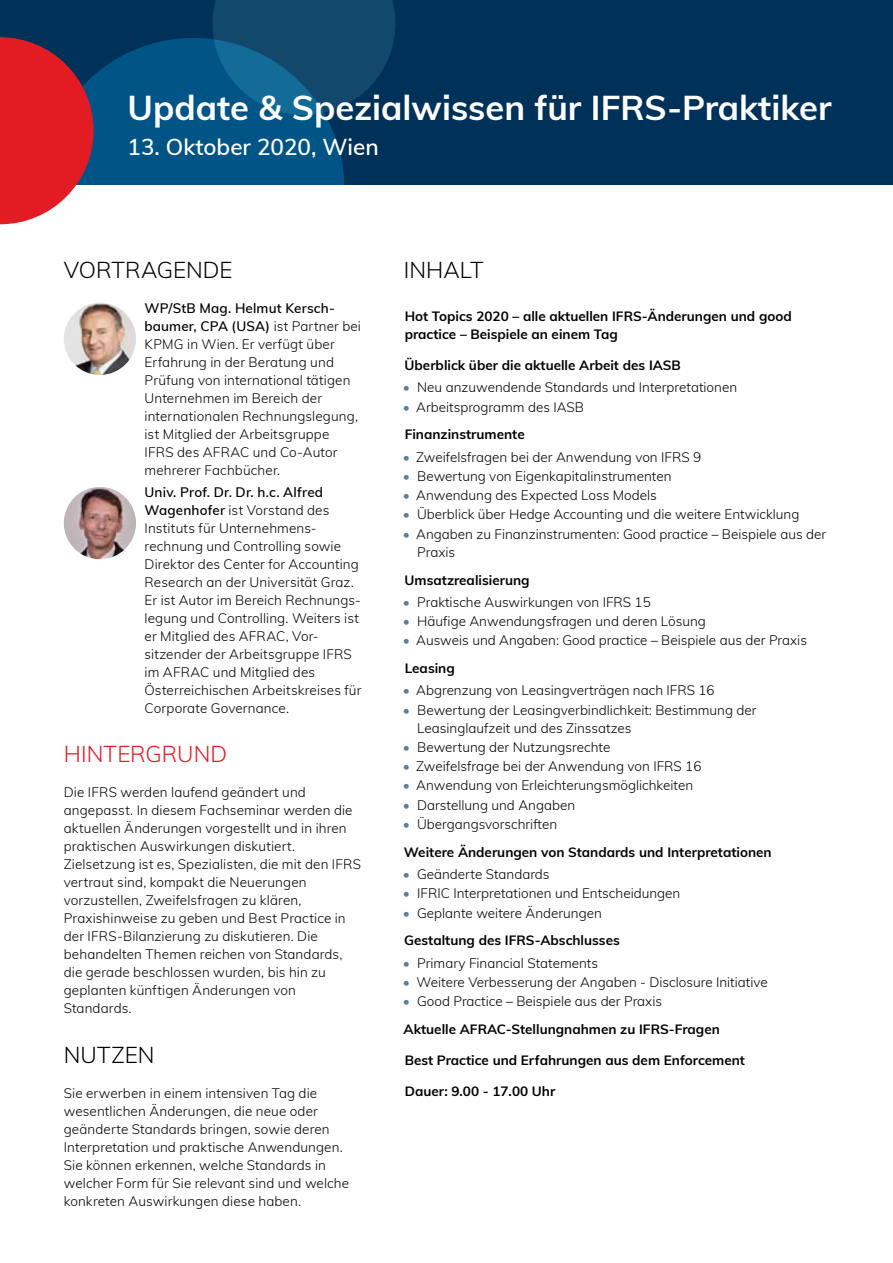
<style>
.page{position:relative;width:893px;height:1263px;background:#fff}
.page>*{position:absolute;margin:0;border:0;box-sizing:border-box;transform-origin:0 0}
.t1{font:700 34.5px "Muli";color:#fff}
.t2{font:300 22.5px "Muli";letter-spacing:.005em;color:#000}
.t3{font:600 22.5px "Muli";color:#fff}
.t4{font:300 22.5px "Muli";color:#e31b23}
.t5{font:300 13.5px/18px "Muli";letter-spacing:.005em;color:#000}
.t6{font:700 13.5px/27.8px "Muli";color:#000}
.s1{font-weight:600}
.s2{color:#587ea0}
.s3{font-weight:700}
.s4{font-weight:300;color:#587ea0}
.s5{font-weight:300}
</style>
<div class="page">
<div style="left:0;top:0;width:893px;height:185px;background:#003158"></div>
<svg style="left:0;top:0;width:395px;height:224px"></svg>
<img style="left:64px;top:303px;width:72px;height:72px;border-radius:36px">
<img style="left:64px;top:487px;width:72px;height:72px;border-radius:36px">
<h1 class="t1" style="left:128px;top:82px;width:705px">Update &amp; Spezialwissen für IFRS-Praktiker</h1>
<h2 class="t3" style="left:128px;top:131px;width:253px">13. Oktober 2020, Wien</h2>
<h2 class="t2" style="left:64px;top:253px;width:48px">Vortrage</h2>
<h2 class="t2" style="left:186px;top:253px;width:32px">nde</h2>
<p class="t5" style="left:145px;top:298px;width:218px"><span class="s1">WP/StB Mag. Helmut Kersch&shy;baumer, CPA (USA)</span> ist Partner bei<br>KPMG in Wien. Er verfügt über<br>Erfahrung in der Beratung und<br>Prüfung von international tätigen<br>Unternehmen im Bereich der internationalen Rechnungslegung, ist Mitglied der Arbeitsgruppe<br>IFRS des AFRAC und Co-Autor mehrerer Fachbücher.</p>
<p class="t5" style="left:145px;top:483px;width:218px"><span class="s1">Univ. Prof. Dr. Dr. h.c. Alfred<br>Wagenhofer</span> ist Vorstand des<br>Instituts für Unternehmens&shy;rechnung und Controlling sowie<br>Direktor des Center for Accounting<br>Research an der Universität Graz.<br>Er ist Autor im Bereich Rechnungs&shy;legung und Controlling. Weiters ist er Mitglied des AFRAC, Vor&shy;sitzender der Arbeitsgruppe IFRS im AFRAC und Mitglied des<br>Österreichischen Arbeitskreises für<br>Corporate Governance.</p>
<h2 class="t4" style="left:64px;top:738px;width:56px">Hintergru</h2>
<h2 class="t4" style="left:194px;top:738px;width:31px">nd</h2>
<p class="t5" style="left:64px;top:783px;width:299px">Die IFRS werden laufend geändert und angepasst. In diesem Fachseminar werden die aktuellen Änderungen vorgestellt und in ihren praktischen Auswirkungen diskutiert.<br>Zielsetzung ist es, Spezialisten, die mit den IFRS vertraut sind, kompakt die Neuerungen vorzustellen, Zweifelsfragen zu klären, Praxishinweise zu geben und Best Practice in der IFRS-Bilanzierung zu diskutieren. Die behandelten Themen reichen von Standards, die gerade beschlossen wurden, bis hin zu geplanten künftigen Änderungen von Standards.</p>
<h2 class="t2" style="left:64px;top:1038px;width:16px">Nutze</h2>
<h2 class="t2" style="left:138px;top:1038px;width:18px">n</h2>
<p class="t5" style="left:64px;top:1083px;width:287px">Sie erwerben in einem intensiven Tag die wesentlichen Änderungen, die neue oder geänderte Standards bringen, sowie deren Interpretation und praktische Anwendungen.<br>Sie können erkennen, welche Standards in welcher Form für Sie relevant sind und welche konkreten Auswirkungen diese haben.</p>
<h2 class="t2" style="left:404px;top:253px;width:81px">IN HALT</h2>
<p class="t6" style="left:405px;top:307px;width:389px;line-height:18px">Hot Topics 2020 – alle aktuellen IFRS-Änderungen und good practice – Beispiele an einem Tag</p>
<p class="t6" style="left:405px;top:351px;width:278px">Überblick über die aktuelle Arbeit des IASB</p>
<p class="t5" style="left:403px;top:378px;width:336px"><span class="s2">•</span> Neu anzuwendende Standards und Interpretationen</p>
<p class="t5" style="left:403px;top:392px;width:183px;line-height:27.8px"><span class="s2">•</span> Arbeitsprogramm des IASB<br><span class="s3">Finanzinstrumente</span></p>
<p class="t5" style="left:403px;top:447px;width:300px"><span class="s2">•</span> Zweifelsfragen bei der Anwendung von IFRS 9</p>
<p class="t5" style="left:403px;top:466px;width:270px"><span class="s2">•</span> Bewertung von Eigenkapitalinstrumenten</p>
<p class="t5" style="left:403px;top:486px;width:256px"><span class="s2">•</span> Anwendung des Expected Loss Models</p>
<p class="t5" style="left:403px;top:505px;width:398px"><span class="s2">•</span> Überblick über Hedge Accounting und die weitere Entwicklung</p>
<p class="t5" style="left:417px;top:524px;width:410px;text-indent:-15px"><span class="s2">•</span> Angaben zu Finanzinstrumenten: Good practice – Beispiele aus der<br>Praxis</p>
<p class="t6" style="left:405px;top:565px;width:127px">Umsatzrealisierung</p>
<p class="t5" style="left:403px;top:592px;width:250px"><span class="s2">•</span> Praktische Auswirkungen von IFRS 15</p>
<p class="t5" style="left:403px;top:611px;width:305px"><span class="s2">•</span> Häufige Anwendungsfragen und deren Lösung</p>
<p class="t5" style="left:403px;top:626px;width:406px;line-height:27.8px"><span class="s2">•</span> Ausweis und Angaben: Good practice – Beispiele aus der Praxis<br><span class="s3">Leasing</span></p>
<p class="t5" style="left:403px;top:681px;width:313px"><span class="s2">•</span> Abgrenzung von Leasingverträgen nach IFRS 16</p>
<p class="t5" style="left:417px;top:700px;width:341px;text-indent:-15px"><span class="s2">•</span> Bewertung der Leasingverbindlichkeit: Bestimmung der<br>Leasinglaufzeit und des Zinssatzes</p>
<p class="t5" style="left:403px;top:737px;width:209px"><span class="s2">•</span> Bewertung der N utzungsrechte</p>
<p class="t5" style="left:403px;top:757px;width:300px"><span class="s2">•</span> Zweifelsfrage bei der Anwendung von IFRS 16</p>
<p class="t5" style="left:403px;top:776px;width:292px"><span class="s2">•</span> Anwendung von Erleichterungsmöglichkeiten</p>
<p class="t5" style="left:403px;top:795px;width:174px"><span class="s2">•</span> Darstellung und Angaben</p>
<p class="t6" style="left:403px;top:810px;width:370px"><span class="s4">•</span> <span class="s5">Übergangsvorschriften<br></span>Weitere Änderungen von Standards und Interpretationen</p>
<p class="t5" style="left:403px;top:864px;width:148px"><span class="s2">•</span> Geänderte Standards</p>
<p class="t5" style="left:403px;top:884px;width:279px"><span class="s2">•</span> IFRIC Interpretationen und Entscheidungen</p>
<p class="t6" style="left:403px;top:898px;width:219px"><span class="s4">•</span> <span class="s5">Geplante weitere Änderungen<br></span>Gestaltung des IFRS-Abschlusses</p>
<p class="t5" style="left:403px;top:953px;width:197px"><span class="s2">•</span> Primary Financial Statements</p>
<p class="t5" style="left:403px;top:972px;width:367px"><span class="s2">•</span> Weitere Verbesserung der Angaben - Disclosure Initiative</p>
<p class="t6" style="left:403px;top:987px;width:319px"><span class="s4">•</span> <span class="s5">Good Practice – Beispiele aus der Praxis<br></span>Aktuelle AFRAC-Stellungnahmen zu IFRS-Fragen</p>
<p class="t6" style="left:405px;top:1045px;width:342px">Best Practice und Erfahrungen aus dem Enforcement</p>
<p class="t6" style="left:405px;top:1076px;width:152px">Dauer: 9.00 - 17.00 Uhr</p>
</div>
